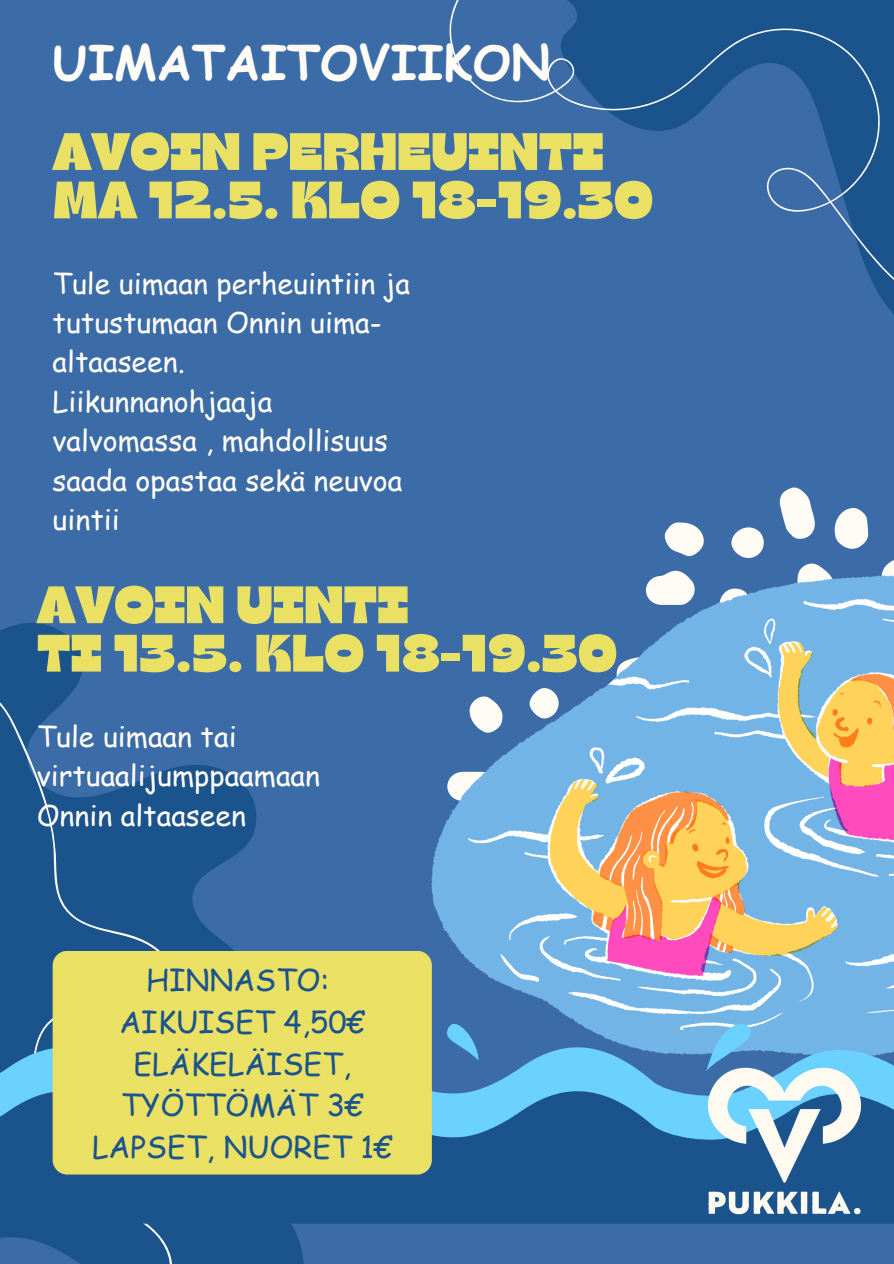
<style>
.page{position:relative;width:894px;height:1264px;background:#fff}
.page>*{position:absolute;margin:0;border:0;box-sizing:border-box;transform-origin:0 0}
.t1{font:52.5px/48.4px "Gulfs Display";color:#eae164}
.t2{font:700 48px "Comic Sans MS";color:#fffcf6}
.t3{font:30px/41.7px "Comic Sans MS";color:#1b548d;text-align:center}
.t4{font:28.5px/39.5px "Comic Sans MS";color:#fffcf6}
</style>
<div class="page">
<div style="left:0;top:0;width:893px;height:1263px;background:#3c6ca8"></div>
<svg style="left:0;top:623px;width:314px;height:640px"></svg>
<svg style="left:0;top:685px;width:176px;height:578px;fill:#1b548d"></svg>
<svg style="left:779px;top:487px;width:36px;height:52px"></svg>
<svg style="left:664px;top:570px;width:22px;height:5px"></svg>
<svg style="left:834px;top:508px;width:34px;height:41px"></svg>
<svg style="left:881px;top:560px;width:12px;height:15px"></svg>
<svg style="left:798px;top:563px;width:32px;height:12px"></svg>
<svg style="left:664px;top:522px;width:40px;height:35px"></svg>
<div style="left:731px;top:527px;width:32px;height:31px;background:#fffcf6;border-radius:50%"></div>
<img style="left:432px;top:575px;width:461px;height:438px">
<svg style="left:0;top:1083px;width:893px;height:140px;background:#27679d"></svg>
<svg style="left:0;top:1013px;width:893px;height:70px"></svg>
<svg style="left:449px;top:0;width:444px;height:313px"></svg>
<img style="left:701px;top:1058px;width:165px;height:165px">
<div style="left:53px;top:950px;width:379px;height:224px;background:#eae164"></div>
<p class="t2" style="left:53px;top:27px;width:499px">UIMATAITOVIIKON</p>
<h2 class="t1" style="left:53px;top:125px;width:602px">AVOIN PERHEUINTI<br>MA 12.5. KLO 18-19.30</h2>
<p class="t4" style="left:53px;top:262px;width:358px">Tule uimaan perheuintiin ja tutustumaan Onnin uima&shy;altaaseen.</p>
<p class="t4" style="left:53px;top:380px;width:351px">Liikunnanohjaaja valvomassa , mahdollisuus saada opastaa sekä neuvoa uintii</p>
<h2 class="t1" style="left:37px;top:578px;width:582px">AVOIN UINTI<br>TI 13.5. KLO 18-19.30</h2>
<p class="t4" style="left:37px;top:715px;width:285px">Tule uimaan tai virtuaalijumppaamaan<br>Onnin altaaseen</p>
<p class="t3" style="left:92px;top:958px;width:301px">HINNASTO:<br>AIKUISET 4,50€<br>ELÄKELÄISET,<br>TYÖTTÖMÄT 3€<br>LAPSET, NUORET 1€</p>
</div>
